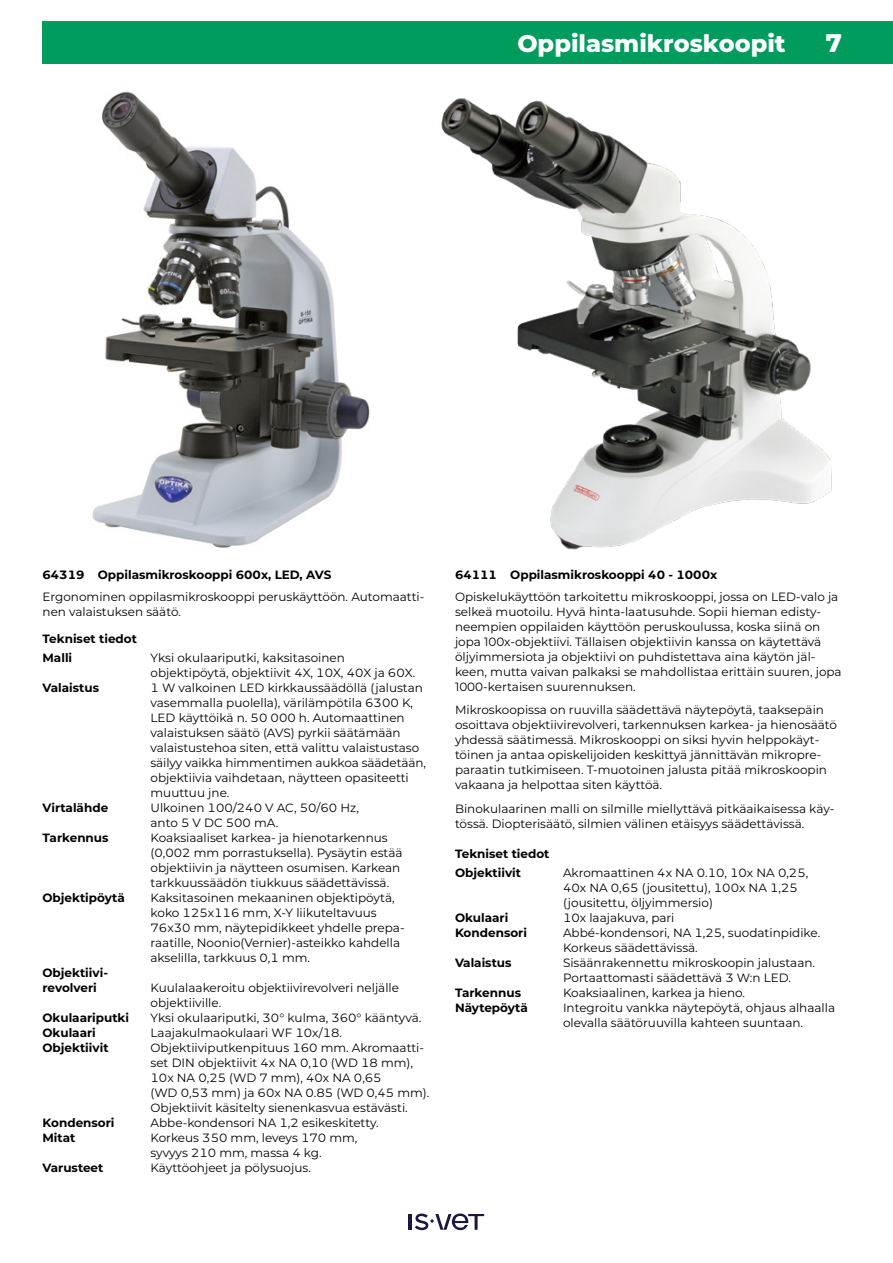
<style>
.page{position:relative;width:893px;height:1263px;background:#fff}
.page>*{position:absolute;margin:0;border:0;box-sizing:border-box;transform-origin:0 0}
.t1{font:800 25.5px "Montserrat";color:#fff}
.OTSIKKONAUHA{font:800 24px "Montserrat";color:#fff}
.VÄLIOTSIKKO_2{font:12px/15px "Montserrat";color:#000}
.VÄLIOTSIKKO_2-2{font:700 12px "Montserrat";color:#000}
</style>
<div class="page">
<div style="left:43px;top:21px;width:850px;height:43px;background:#009c5e"></div>
<img style="left:92px;top:91px;width:278px;height:457px">
<img style="left:441px;top:98px;width:391px;height:452px">
<hr style="left:409px;top:1214px;width:3px;height:16px;background:#1a1745">
<svg style="left:415px;top:1213px;width:69px;height:17px"></svg>
<p class="OTSIKKONAUHA" style="left:517px;top:25px;width:270px">Oppilasmikroskoopit</p>
<h1 class="t1" style="left:826px;top:24px;width:18px">7</h1>
<p class="VÄLIOTSIKKO_2-2" style="left:43px;top:566px;width:290px">64319 Oppilasmikroskooppi 600x, LED, AVS</p>
<p class="VÄLIOTSIKKO_2-2" style="left:455px;top:566px;width:264px">64111 Oppilasmikroskooppi 40 - 1000x</p>
<p class="VÄLIOTSIKKO_2" style="left:43px;top:589px;width:383px">Ergonominen oppilasmikroskooppi peruskäyttöön. Automaatti&shy;nen valaistuksen säätö.</p>
<p class="VÄLIOTSIKKO_2" style="left:455px;top:589px;width:388px">Opiskelukäyttöön tarkoitettu mikroskooppi, jossa on LED-valo ja selkeä muotoilu. Hyvä hinta-laatusuhde. Sopii hieman edisty&shy;neempien oppilaiden käyttöön peruskoulussa, koska siinä on jopa 100x-objektiivi. Tällaisen objektiivin kanssa on käytettävä öljyimmersiota ja objektiivi on puhdistettava aina käytön jäl&shy;keen, mutta vaivan palkaksi se mahdollistaa erittäin suuren, jopa 1000-kertaisen suurennuksen.</p>
<p class="VÄLIOTSIKKO_2" style="left:455px;top:702px;width:384px">Mikroskoopissa on ruuvilla säädettävä näytepöytä, taaksepäin osoittava objektiivirevolveri, tarkennuksen karkea- ja hienosäätö yhdessä säätimessä. Mikroskooppi on siksi hyvin helppokäyt&shy;töinen ja antaa opiskelijoiden keskittyä jännittävän mikropre&shy;paraatin tutkimiseen. T-muotoinen jalusta pitää mikroskoopin vakaana ja helpottaa siten käyttöä.</p>
<p class="VÄLIOTSIKKO_2" style="left:455px;top:801px;width:381px">Binokulaarinen malli on silmille miellyttävä pitkäaikaisessa käy&shy;tössä. Diopterisäätö, silmien välinen etäisyys säädettävissä.</p>
<p class="VÄLIOTSIKKO_2-2" style="left:43px;top:630px;width:96px">Tekniset tiedot</p>
<p class="VÄLIOTSIKKO_2-2" style="left:43px;top:649px;width:31px">Malli</p>
<p class="VÄLIOTSIKKO_2" style="left:151px;top:650px;width:196px">Yksi okulaariputki, kaksitasoinen</p>
<p class="VÄLIOTSIKKO_2" style="left:151px;top:665px;width:266px">objektipöytä, objektiivit 4X, 10X, 40X ja 60X.</p>
<p class="VÄLIOTSIKKO_2-2" style="left:43px;top:679px;width:58px">Valaistus</p>
<p class="VÄLIOTSIKKO_2" style="left:151px;top:680px;width:274px">1 W valkoinen LED kirkkaussäädöllä (jalustan</p>
<p class="VÄLIOTSIKKO_2" style="left:151px;top:695px;width:264px">vasemmalla puolella), värilämpötila 6300 K,</p>
<p class="VÄLIOTSIKKO_2" style="left:151px;top:710px;width:256px">LED käyttöikä n. 50 000 h. Automaattinen</p>
<p class="VÄLIOTSIKKO_2" style="left:151px;top:725px;width:252px">valaistuksen säätö (AVS) pyrkii säätämään</p>
<p class="VÄLIOTSIKKO_2" style="left:151px;top:740px;width:270px">valaistustehoa siten, että valittu valaistustaso</p>
<p class="VÄLIOTSIKKO_2" style="left:151px;top:755px;width:277px">säilyy vaikka himmentimen aukkoa säädetään,</p>
<p class="VÄLIOTSIKKO_2" style="left:151px;top:770px;width:260px">objektiivia vaihdetaan, näytteen opasiteetti</p>
<p class="VÄLIOTSIKKO_2" style="left:151px;top:785px;width:80px">muuttuu jne.</p>
<p class="VÄLIOTSIKKO_2-2" style="left:43px;top:799px;width:67px">Virtalähde</p>
<p class="VÄLIOTSIKKO_2" style="left:151px;top:800px;width:210px">Ulkoinen 100/240 V AC, 50/60 Hz,</p>
<p class="VÄLIOTSIKKO_2" style="left:151px;top:815px;width:129px">anto 5 V DC 500 mA.</p>
<p class="VÄLIOTSIKKO_2-2" style="left:43px;top:829px;width:68px">Tarkennus</p>
<p class="VÄLIOTSIKKO_2" style="left:151px;top:830px;width:239px">Koaksiaaliset karkea- ja hienotarkennus</p>
<p class="VÄLIOTSIKKO_2" style="left:151px;top:845px;width:254px">(0,002 mm porrastuksella). Pysäytin estää</p>
<p class="VÄLIOTSIKKO_2" style="left:151px;top:860px;width:251px">objektiivin ja näytteen osumisen. Karkean</p>
<p class="VÄLIOTSIKKO_2" style="left:151px;top:875px;width:240px">tarkkuussäädön tiukkuus säädettävissä.</p>
<p class="VÄLIOTSIKKO_2-2" style="left:43px;top:889px;width:84px">Objektipöytä</p>
<p class="VÄLIOTSIKKO_2" style="left:151px;top:890px;width:246px">Kaksitasoinen mekaaninen objektipöytä,</p>
<p class="VÄLIOTSIKKO_2" style="left:151px;top:905px;width:228px">koko 125x116 mm, X-Y liikuteltavuus</p>
<p class="VÄLIOTSIKKO_2" style="left:151px;top:920px;width:256px">76x30 mm, näytepidikkeet yhdelle prepa-</p>
<p class="VÄLIOTSIKKO_2" style="left:151px;top:935px;width:251px">raatille, Noonio(Vernier)-asteikko kahdella</p>
<p class="VÄLIOTSIKKO_2" style="left:151px;top:950px;width:161px">akselilla, tarkkuus 0,1 mm.</p>
<p class="VÄLIOTSIKKO_2-2" style="left:43px;top:964px;width:67px">Objektiivi-</p>
<p class="VÄLIOTSIKKO_2-2" style="left:43px;top:979px;width:56px">revolveri</p>
<p class="VÄLIOTSIKKO_2" style="left:151px;top:980px;width:250px">Kuulalaakeroitu objektiivirevolveri neljälle</p>
<p class="VÄLIOTSIKKO_2" style="left:151px;top:995px;width:72px">objektiiville.</p>
<p class="VÄLIOTSIKKO_2-2" style="left:43px;top:1009px;width:88px">Okulaariputki</p>
<p class="VÄLIOTSIKKO_2" style="left:151px;top:1010px;width:272px">Yksi okulaariputki, 30° kulma, 360° kääntyvä.</p>
<p class="VÄLIOTSIKKO_2-2" style="left:43px;top:1024px;width:55px">Okulaari</p>
<p class="VÄLIOTSIKKO_2" style="left:151px;top:1025px;width:193px">Laajakulmaokulaari WF 10x/18.</p>
<p class="VÄLIOTSIKKO_2-2" style="left:43px;top:1039px;width:68px">Objektiivit</p>
<p class="VÄLIOTSIKKO_2" style="left:151px;top:1040px;width:275px">Objektiiviputkenpituus 160 mm. Akromaatti-</p>
<p class="VÄLIOTSIKKO_2" style="left:151px;top:1055px;width:264px">set DIN objektiivit 4x NA 0,10 (WD 18 mm),</p>
<p class="VÄLIOTSIKKO_2" style="left:151px;top:1070px;width:233px">10x NA 0,25 (WD 7 mm), 40x NA 0,65</p>
<p class="VÄLIOTSIKKO_2" style="left:151px;top:1085px;width:280px">(WD 0,53 mm) ja 60x NA 0.85 (WD 0,45 mm).</p>
<p class="VÄLIOTSIKKO_2" style="left:151px;top:1100px;width:259px">Objektiivit käsitelty sienenkasvua estävästi.</p>
<p class="VÄLIOTSIKKO_2-2" style="left:43px;top:1114px;width:73px">Kondensori</p>
<p class="VÄLIOTSIKKO_2" style="left:151px;top:1115px;width:230px">Abbe-kondensori NA 1,2 esikeskitetty.</p>
<p class="VÄLIOTSIKKO_2-2" style="left:43px;top:1129px;width:34px">Mitat</p>
<p class="VÄLIOTSIKKO_2" style="left:151px;top:1130px;width:208px">Korkeus 350 mm, leveys 170 mm,</p>
<p class="VÄLIOTSIKKO_2" style="left:151px;top:1145px;width:173px">syvyys 210 mm, massa 4 kg.</p>
<p class="VÄLIOTSIKKO_2-2" style="left:43px;top:1159px;width:62px">Varusteet</p>
<p class="VÄLIOTSIKKO_2" style="left:151px;top:1160px;width:162px">Käyttöohjeet ja pölysuojus.</p>
<p class="VÄLIOTSIKKO_2-2" style="left:455px;top:845px;width:96px">Tekniset tiedot</p>
<p class="VÄLIOTSIKKO_2-2" style="left:455px;top:864px;width:68px">Objektiivit</p>
<p class="VÄLIOTSIKKO_2" style="left:563px;top:865px;width:247px">Akromaattinen 4x NA 0.10, 10x NA 0,25,</p>
<p class="VÄLIOTSIKKO_2" style="left:563px;top:880px;width:236px">40x NA 0,65 (jousitettu), 100x NA 1,25</p>
<p class="VÄLIOTSIKKO_2" style="left:563px;top:895px;width:151px">(jousitettu, öljyimmersio)</p>
<p class="VÄLIOTSIKKO_2-2" style="left:455px;top:909px;width:55px">Okulaari</p>
<p class="VÄLIOTSIKKO_2" style="left:563px;top:910px;width:113px">10x laajakuva, pari</p>
<p class="VÄLIOTSIKKO_2-2" style="left:455px;top:924px;width:73px">Kondensori</p>
<p class="VÄLIOTSIKKO_2" style="left:563px;top:925px;width:259px">Abbé-kondensori, NA 1,25, suodatinpidike.</p>
<p class="VÄLIOTSIKKO_2" style="left:563px;top:940px;width:136px">Korkeus säädettävissä.</p>
<p class="VÄLIOTSIKKO_2-2" style="left:455px;top:954px;width:58px">Valaistus</p>
<p class="VÄLIOTSIKKO_2" style="left:563px;top:955px;width:254px">Sisäänrakennettu mikroskoopin jalustaan.</p>
<p class="VÄLIOTSIKKO_2" style="left:563px;top:970px;width:230px">Portaattomasti säädettävä 3 W:n LED.</p>
<p class="VÄLIOTSIKKO_2-2" style="left:455px;top:984px;width:68px">Tarkennus</p>
<p class="VÄLIOTSIKKO_2" style="left:563px;top:985px;width:184px">Koaksiaalinen, karkea ja hieno.</p>
<p class="VÄLIOTSIKKO_2-2" style="left:455px;top:999px;width:74px">Näytepöytä</p>
<p class="VÄLIOTSIKKO_2" style="left:563px;top:1000px;width:274px">Integroitu vankka näytepöytä, ohjaus alhaalla</p>
<p class="VÄLIOTSIKKO_2" style="left:563px;top:1015px;width:242px">olevalla säätöruuvilla kahteen suuntaan.</p>
</div>
